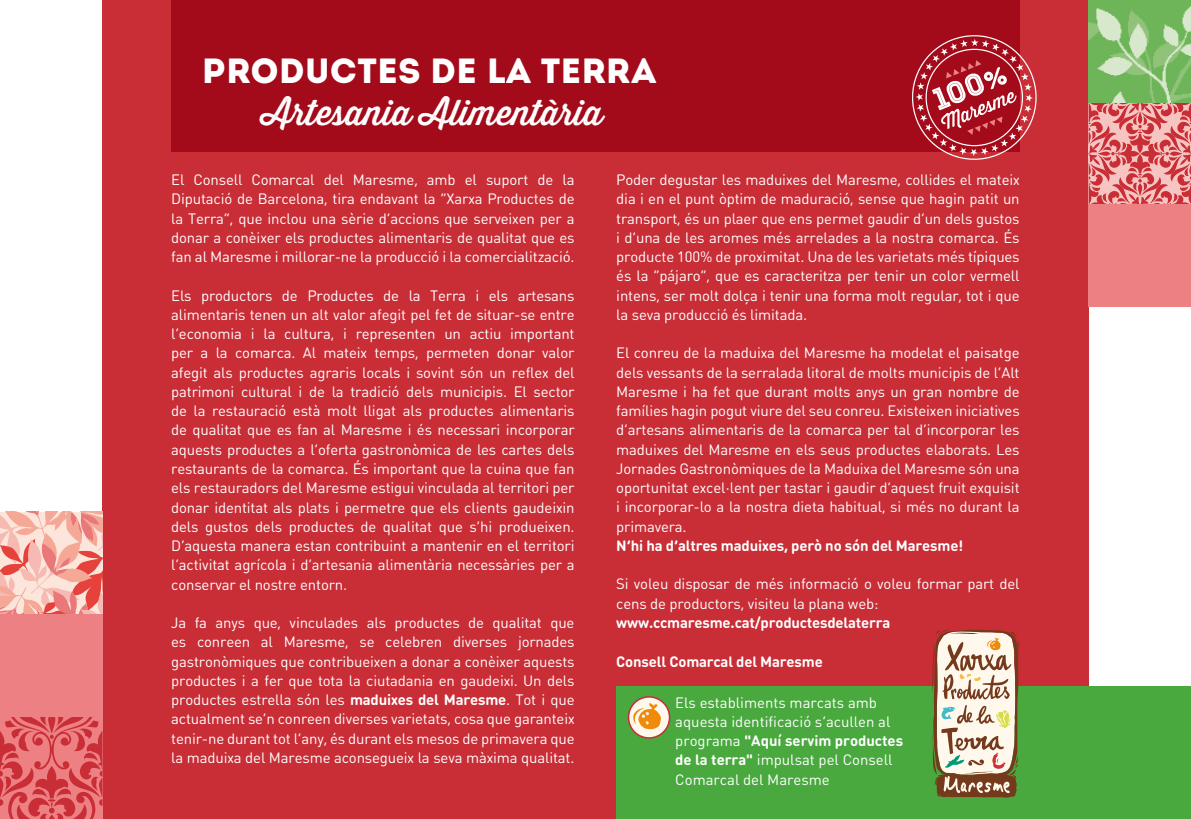
<style>
.page{position:relative;width:1191px;height:819px;background:#fff}
.page>*{position:absolute;margin:0;border:0;box-sizing:border-box;transform-origin:0 0}
.t1{font:35px "Thirsty Rough Reg";color:#fff}
.t2{font:35px "Intro";color:#fff}
.t3{font:14.88px/19.2px "DIN Round Pro";letter-spacing:-.01em;color:#fff;text-align:justify}
.t4{font:700 14.88px "DIN Round Pro";letter-spacing:-.01em;color:#fff}
.s1{font-weight:700}
</style>
<div class="page">
<div style="left:102px;top:0;width:986px;height:819px;background:#c92d36"></div>
<svg style="left:0;top:716px;width:102px;height:103px;background:#dd5c62"></svg>
<svg style="left:0;top:512px;width:102px;height:102px;background:#f4aea4"></svg>
<div style="left:0;top:614px;width:102px;height:102px;background:#ed8083"></div>
<svg style="left:1088px;top:102px;width:103px;height:102px;background:#e07d7f"></svg>
<img style="left:1088px;top:0;width:103px;height:102px">
<div style="left:1088px;top:204px;width:103px;height:103px;background:#ed8083"></div>
<div style="left:171px;top:0;width:848px;height:151px;background:#a30b1b"></div>
<svg style="left:904px;top:27px;width:133px;height:133px"></svg>
<div style="left:616px;top:686px;width:575px;height:133px;background:#49a93e"></div>
<svg style="left:932px;top:628px;width:87px;height:169px;background:#c8b09a"></svg>
<svg style="left:628px;top:696px;width:41px;height:42px"></svg>
<div style="left:628px;top:696px;width:42px;height:42px;border:2px solid #c92d36;border-radius:50%"></div>
<svg style="left:632px;top:703px;width:29px;height:27px"></svg>
<h1 class="t2" style="left:202px;top:50px;width:456px">PRODUCTES DE LA TERRA</h1>
<h1 class="t1" style="left:262px;top:87px;width:342px">Artesania Alimentària</h1>
<p class="t3" style="left:171px;top:169px;width:405px">El Consell Comarcal del Maresme, amb el suport de la Diputació de Barcelona, tira endavant la “Xarxa Productes de la Terra”, que inclou una sèrie d’accions que serveixen per a donar a conèixer els productes alimentaris de qualitat que es fan al Maresme i millorar-ne la producció i la comercialització.</p>
<p class="t3" style="left:171px;top:285px;width:405px">Els productors de Productes de la Terra i els artesans alimentaris tenen un alt valor afegit pel fet de situar-se entre l’economia i la cultura, i representen un actiu important per a la comarca. Al mateix temps, permeten donar valor afegit als productes agraris locals i sovint són un reflex del patrimoni cultural i de la tradició dels municipis. El sector de la restauració està molt lligat als productes alimentaris de qualitat que es fan al Maresme i és necessari incorporar aquests productes a l’oferta gastronòmica de les cartes dels restaurants de la comarca. És important que la cuina que fan els restauradors del Maresme estigui vinculada al territori per donar identitat als plats i permetre que els clients gaudeixin dels gustos dels productes de qualitat que s’hi produeixen.<br>D’aquesta manera estan contribuint a mantenir en el territori l’activitat agrícola i d’artesania alimentària necessàries per a conservar el nostre entorn.</p>
<p class="t3" style="left:171px;top:612px;width:405px">Ja fa anys que, vinculades als productes de qualitat que es conreen al Maresme, se celebren diverses jornades gastronòmiques que contribueixen a donar a conèixer aquests productes i a fer que tota la ciutadania en gaudeixi. Un dels productes estrella són les <span class="s1">maduixes del Maresme</span>. Tot i que actualment se’n conreen diverses varietats, cosa que garanteix tenir-ne durant tot l’any, és durant els mesos de primavera que la maduixa del Maresme aconsegueix la seva màxima qualitat.</p>
<p class="t3" style="left:616px;top:169px;width:405px">Poder degustar les maduixes del Maresme, collides el mateix dia i en el punt òptim de maduració, sense que hagin patit un transport, és un plaer que ens permet gaudir d’un dels gustos i d’una de les aromes més arrelades a la nostra comarca. És producte 100% de proximitat. Una de les varietats més típiques és la “pájaro”, que es caracteritza per tenir un color vermell intens, ser molt dolça i tenir una forma molt regular, tot i que la seva producció és limitada.</p>
<p class="t3" style="left:616px;top:343px;width:405px">El conreu de la maduixa del Maresme ha modelat el paisatge dels vessants de la serralada litoral de molts municipis de l’Alt Maresme i ha fet que durant molts anys un gran nombre de famílies hagin pogut viure del seu conreu. Existeixen iniciatives d’artesans alimentaris de la comarca per tal d’incorporar les maduixes del Maresme en els seus productes elaborats. Les Jornades Gastronòmiques de la Maduixa del Maresme són una oportunitat excel·lent per tastar i gaudir d’aquest fruit exquisit i incorporar-lo a la nostra dieta habitual, si més no durant la primavera.</p>
<p class="t4" style="left:616px;top:535px;width:349px">N’hi ha d’altres maduixes, però no són del Maresme!</p>
<p class="t3" style="left:616px;top:574px;width:405px">Si voleu disposar de més informació o voleu formar part del cens de productors, visiteu la plana web:</p>
<p class="t4" style="left:616px;top:612px;width:276px">www.ccmaresme.cat/productesdelaterra</p>
<p class="t4" style="left:616px;top:650px;width:208px">Consell Comarcal del Maresme</p>
<p class="t3" style="left:675px;top:692px;width:229px;text-align:left">Els establiments marcats amb aquesta identificació s’acullen al programa <span class="s1">"Aquí servim productes de la terra"</span> impulsat pel Consell<br>Comarcal del Maresme</p>
</div>
